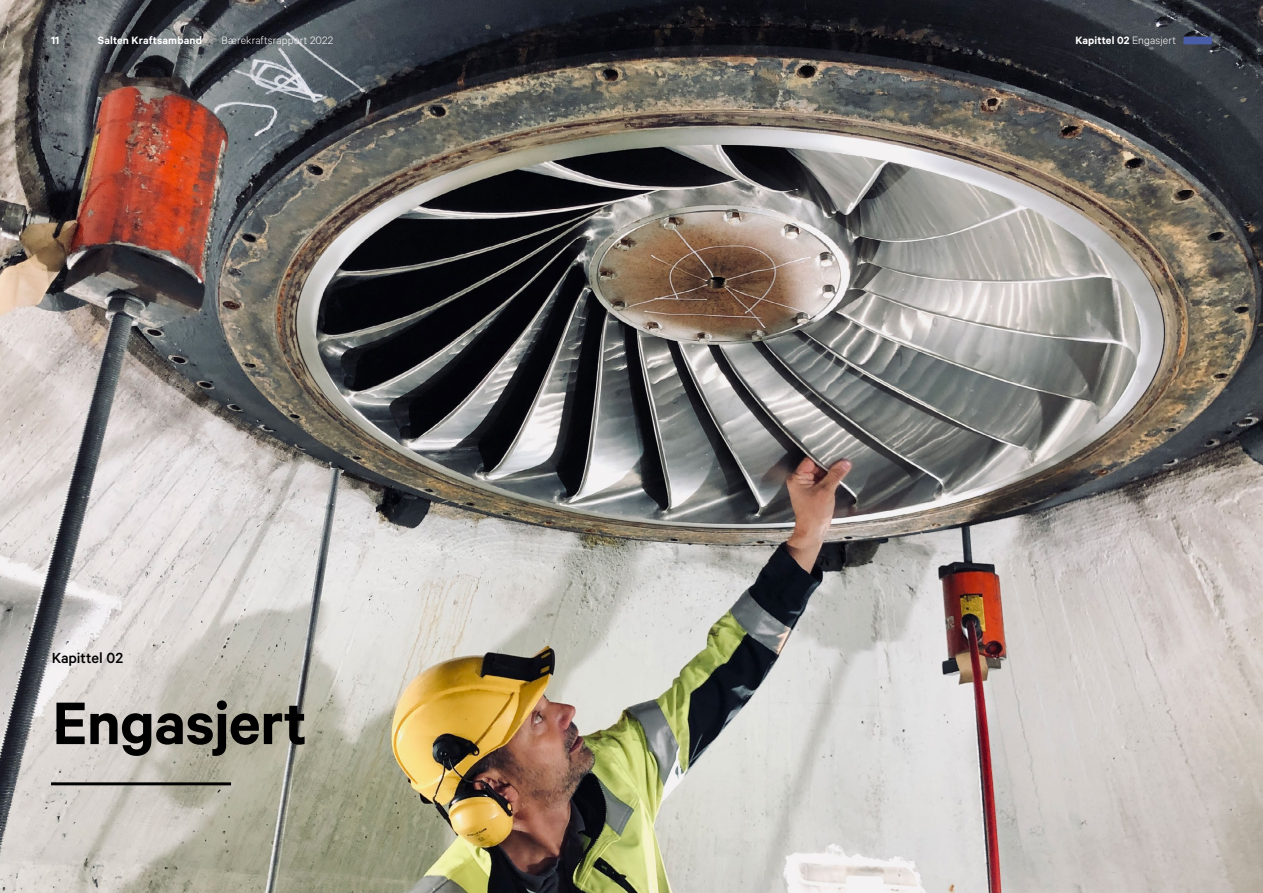
<style>
.page{position:relative;width:1263px;height:893px;background:#fff}
.page>*{position:absolute;margin:0;border:0;box-sizing:border-box;transform-origin:0 0}
.t1{font:600 67.5px "Calibre";letter-spacing:-.01em;color:#000}
.t2{font:500 16.5px "Calibre";letter-spacing:-.005em;color:#000}
.t3{font:600 12px "Calibre";letter-spacing:.01em;color:#fff}
.t4{font:300 12px "Calibre";letter-spacing:.01em;color:#fff}
.s1{font-weight:300}
</style>
<div class="page">
<img style="left:0;top:0;width:1263px;height:893px">
<hr style="left:51px;top:782px;width:180px;height:3px;background:#000">
<div style="left:1183px;top:37px;width:29px;height:7px;background:#4a5da8"></div>
<p class="t3" style="left:51px;top:34px;width:10px">11</p>
<p class="t3" style="left:98px;top:34px;width:106px">Salten Kraftsamband</p>
<p class="t4" style="left:222px;top:34px;width:113px">Bærekraftsrapport 2022</p>
<p class="t3" style="left:1075px;top:34px;width:102px">Kapittel 02 <span class="s1">Engasjert</span></p>
<h2 class="t2" style="left:52px;top:648px;width:73px">Kapittel 02</h2>
<h1 class="t1" style="left:52px;top:683px;width:256px">Engasjert</h1>
</div>
